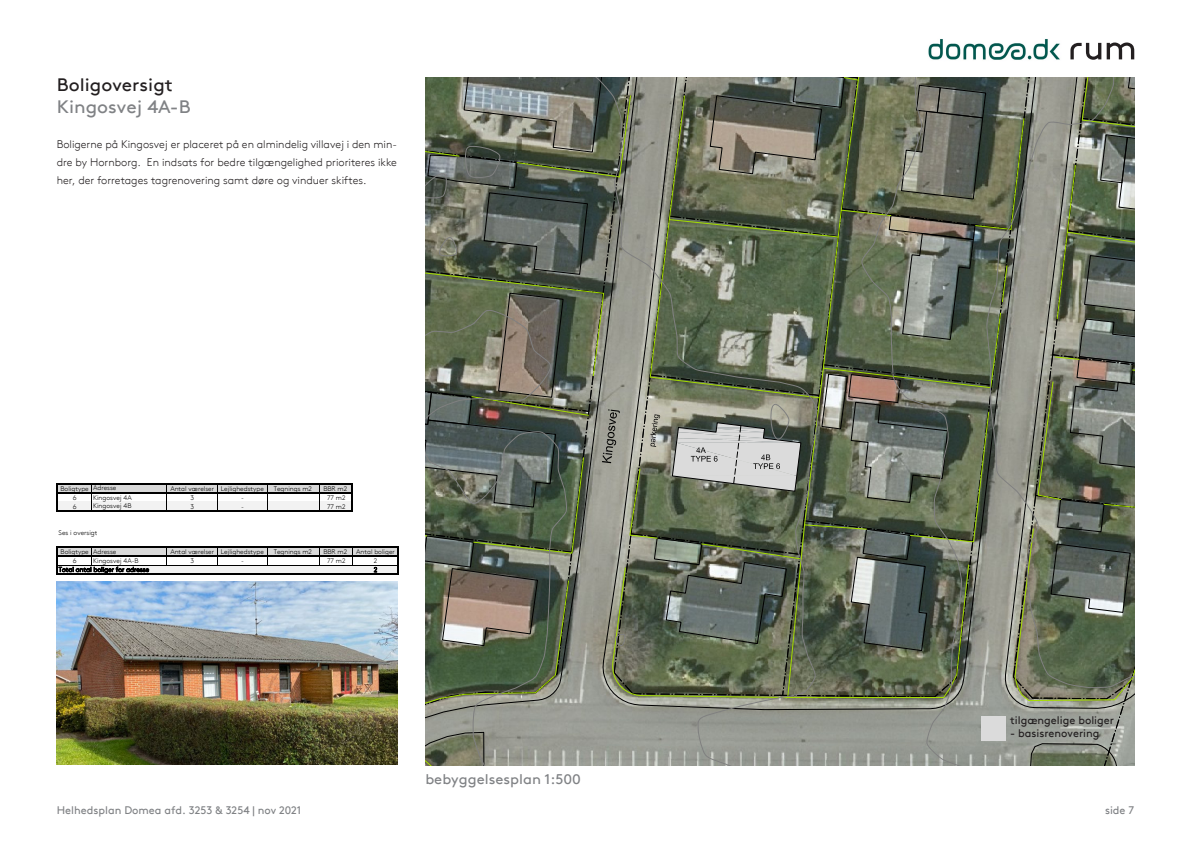
<style>
.page{position:relative;width:1191px;height:842px;background:#fff}
.page>*{position:absolute;margin:0;border:0;box-sizing:border-box;transform-origin:0 0}
.t1{font:18px "Brown TT";color:#231f20;scale:1.06 1}
.t2{font:18px "Brown TT";color:#808285;scale:1.06 1}
.t3{font:14px "Brown TT";color:#808285;scale:1.06 1}
.t4{font:300 11px/18px "Brown TT";color:#231f20;text-align:justify}
.t5{font:11px "Brown TT";color:#808285}
.t6{font:11px "Brown TT";color:#231f20}
.t7{font:300 6.7px "Brown TT";color:#000}
</style>
<div class="page">
<img style="left:928px;top:39px;width:132px;height:21px">
<svg style="left:1070px;top:43px;width:64px;height:17px"></svg>
<svg style="left:425px;top:77px;width:710px;height:688px;background:#717767"></svg>
<div style="left:58px;top:484px;width:294px;height:9px;background:#d9d9d9"></div>
<div style="left:58px;top:502px;width:294px;height:9px;background:#f2f2f2"></div>
<div style="left:58px;top:547px;width:340px;height:9px;background:#d9d9d9"></div>
<div style="left:58px;top:565px;width:340px;height:9px;background:#f2f2f2"></div>
<svg style="left:57px;top:483px;width:1px;height:29px"></svg>
<svg style="left:91px;top:484px;width:1px;height:26px"></svg>
<svg style="left:217px;top:484px;width:1px;height:26px"></svg>
<svg style="left:267px;top:484px;width:1px;height:26px"></svg>
<svg style="left:319px;top:484px;width:1px;height:26px"></svg>
<svg style="left:352px;top:484px;width:1px;height:26px"></svg>
<svg style="left:57px;top:546px;width:1px;height:29px"></svg>
<svg style="left:91px;top:547px;width:1px;height:18px"></svg>
<svg style="left:217px;top:547px;width:1px;height:18px"></svg>
<svg style="left:267px;top:547px;width:1px;height:18px"></svg>
<svg style="left:319px;top:547px;width:1px;height:18px"></svg>
<svg style="left:352px;top:547px;width:1px;height:18px"></svg>
<svg style="left:398px;top:547px;width:1px;height:27px"></svg>
<hr style="left:58px;top:483px;width:295px;height:1px;background:#000">
<hr style="left:58px;top:492px;width:295px;height:1px;background:#000">
<hr style="left:58px;top:510px;width:295px;height:2px;background:#000">
<hr style="left:58px;top:546px;width:341px;height:1px;background:#000">
<hr style="left:58px;top:556px;width:341px;height:1px;background:#000">
<hr style="left:58px;top:565px;width:340px;height:1px;background:#000">
<hr style="left:58px;top:574px;width:341px;height:1px;background:#000">
<div style="left:981px;top:716px;width:24px;height:24px;background:#dbdbdb"></div>
<img style="left:57px;top:582px;width:340px;height:182px">
<p class="t1" style="left:57px;top:74px;width:111px">Boligoversigt</p>
<p class="t2" style="left:57px;top:96px;width:128px">Kingosvej 4A-B</p>
<p class="t4" style="left:57px;top:135px;width:342px">Boligerne på Kingosvej er placeret på en almindelig villavej i den min&shy;dre by Hornborg. En indsats for bedre tilgængelighed prioriteres ikke her, der forretages tagrenovering samt døre og vinduer skiftes.</p>
<p class="t7" style="left:61px;top:484px;width:57px">Boligtype Adresse</p>
<p class="t7" style="left:170px;top:484px;width:95px">Antal værelser Lejlighedstype</p>
<p class="t7" style="left:274px;top:484px;width:40px">Tegnings m2</p>
<p class="t7" style="left:323px;top:484px;width:25px">BBR m2</p>
<p class="t7" style="left:73px;top:494px;width:5px">6</p>
<p class="t7" style="left:93px;top:493px;width:40px">Kingosvej 4A</p>
<p class="t7" style="left:190px;top:494px;width:5px">3</p>
<p class="t7" style="left:241px;top:494px;width:4px">-</p>
<p class="t7" style="left:327px;top:494px;width:20px">77 m2</p>
<p class="t7" style="left:73px;top:503px;width:5px">6</p>
<p class="t7" style="left:93px;top:502px;width:40px">Kingosvej 4B</p>
<p class="t7" style="left:190px;top:503px;width:5px">3</p>
<p class="t7" style="left:241px;top:503px;width:4px">-</p>
<p class="t7" style="left:327px;top:503px;width:20px">77 m2</p>
<p class="t7" style="left:61px;top:548px;width:57px">Boligtype Adresse</p>
<p class="t7" style="left:170px;top:548px;width:95px">Antal værelser Lejlighedstype</p>
<p class="t7" style="left:274px;top:548px;width:40px">Tegnings m2</p>
<p class="t7" style="left:323px;top:548px;width:25px">BBR m2</p>
<p class="t7" style="left:356px;top:548px;width:40px">Antal boliger</p>
<p class="t7" style="left:73px;top:557px;width:5px">6</p>
<p class="t7" style="left:93px;top:557px;width:47px">Kingosvej 4A-B</p>
<p class="t7" style="left:190px;top:557px;width:5px">3</p>
<p class="t7" style="left:241px;top:557px;width:4px">-</p>
<p class="t7" style="left:327px;top:557px;width:20px">77 m2</p>
<p class="t7" style="left:374px;top:557px;width:5px">2</p>
<p class="t7" style="left:59px;top:566px;width:92px">Total antal boliger for adresse</p>
<p class="t7" style="left:374px;top:566px;width:5px">2</p>
<p class="t7" style="left:59px;top:529px;width:40px">Ses i oversigt</p>
<p class="t3" style="left:425px;top:771px;width:148px">bebyggelsesplan 1:500</p>
<p class="t6" style="left:1010px;top:713px;width:105px">tilgængelige boliger</p>
<p class="t6" style="left:1010px;top:727px;width:91px">- basisrenovering</p>
<h3 class="t5" style="left:57px;top:804px;width:246px">Helhedsplan Domea afd. 3253 &amp; 3254 | nov 2021</h3>
<h3 class="t5" style="left:1105px;top:804px;width:31px">side 7</h3>
</div>
